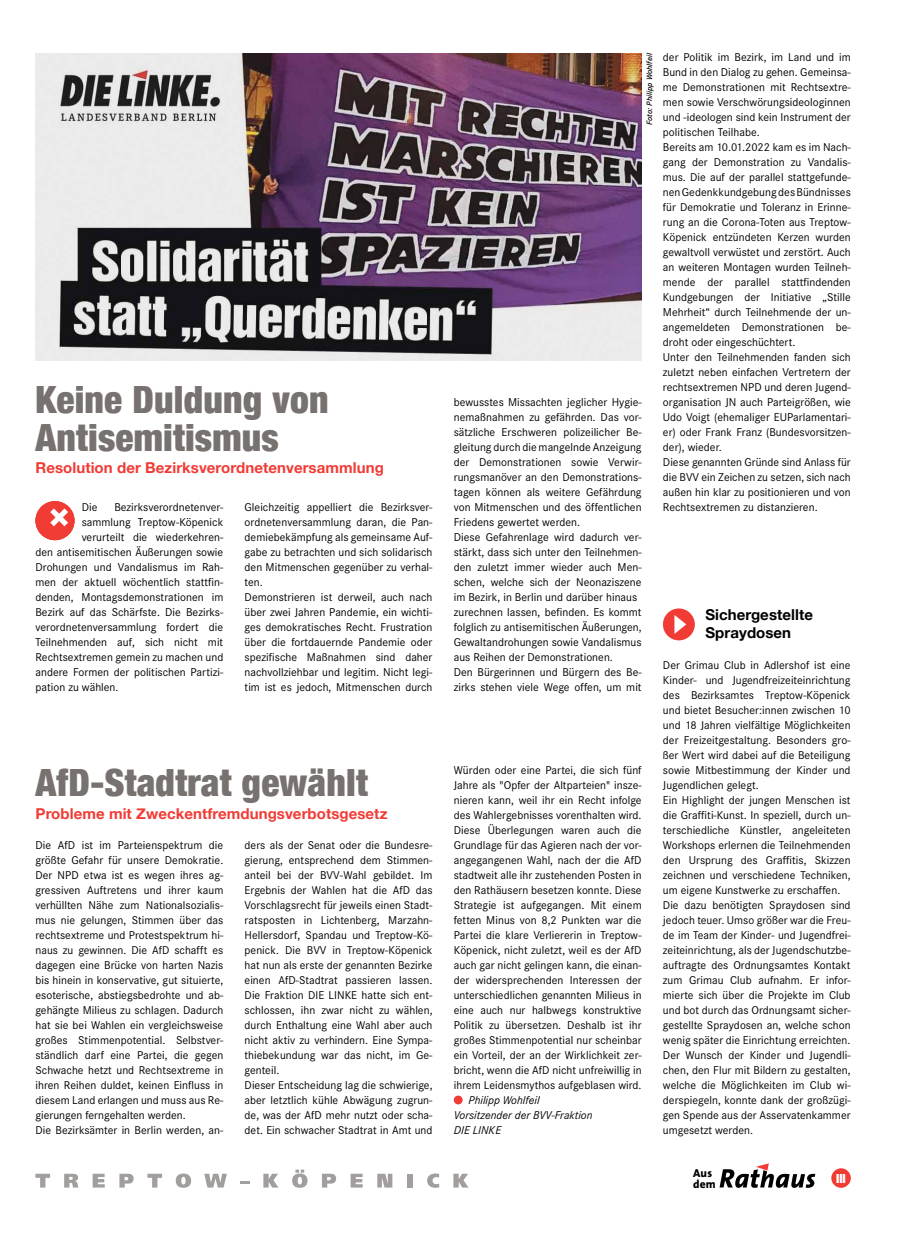
<style>
.page{position:relative;width:904px;height:1241px;background:#fff}
.page>*{position:absolute;margin:0;border:0;box-sizing:border-box;transform-origin:0 0}
.t1{font:900 condensed 37.5px/37.5px "Helvetica Neue";letter-spacing:.005em;color:#77726f}
.t2{font:700 15px "Helvetica Neue";letter-spacing:.005em;color:#f13b35}
.t3{font:700 15px/17.5px "Helvetica Neue";letter-spacing:.005em;color:#000}
.t4{font:900 condensed 12.5px "Helvetica Neue";color:#fff}
.t5{font:11.75px/15px "Corporate S";letter-spacing:.005em;color:#000}
.t6{font:italic 11.75px/15px "Corporate S";letter-spacing:.005em;color:#000}
.t7{font:800 11.5px/10.1px "The Sans";letter-spacing:.02em;color:#000}
.t8{font:italic 600 8.12px "Corporate S";letter-spacing:.01em;color:#000}
</style>
<div class="page">
<svg style="left:35px;top:1173px;width:15px;height:14px"></svg>
<svg style="left:64px;top:1173px;width:14px;height:14px"></svg>
<svg style="left:93px;top:1173px;width:12px;height:14px"></svg>
<svg style="left:119px;top:1173px;width:15px;height:14px"></svg>
<svg style="left:147px;top:1173px;width:15px;height:14px"></svg>
<svg style="left:176px;top:1173px;width:15px;height:14px"></svg>
<svg style="left:204px;top:1173px;width:23px;height:14px"></svg>
<svg style="left:240px;top:1181px;width:9px;height:2px"></svg>
<svg style="left:263px;top:1173px;width:15px;height:14px"></svg>
<svg style="left:292px;top:1169px;width:15px;height:18px"></svg>
<svg style="left:322px;top:1173px;width:14px;height:14px"></svg>
<svg style="left:350px;top:1173px;width:13px;height:14px"></svg>
<svg style="left:377px;top:1173px;width:15px;height:14px"></svg>
<div style="left:407px;top:1173px;width:5px;height:14px;background:#a19e9d"></div>
<svg style="left:427px;top:1173px;width:12px;height:14px"></svg>
<svg style="left:453px;top:1173px;width:15px;height:14px"></svg>
<svg style="left:719px;top:1163px;width:96px;height:24px"></svg>
<div style="left:831px;top:1168px;width:19px;height:19px;background:#f13b35;border-radius:50%"></div>
<img style="left:36px;top:53px;width:605px;height:308px">
<div style="left:454px;top:1095px;width:8px;height:9px;background:#f13b35;border-radius:50%"></div>
<svg style="left:36px;top:501px;width:39px;height:39px"></svg>
<div style="left:35px;top:501px;width:39px;height:39px;background:#f13b35;border-radius:50%"></div>
<svg style="left:50px;top:508px;width:18px;height:19px"></svg>
<div style="left:663px;top:608px;width:31px;height:32px;background:#f13b35;border-radius:50%"></div>
<svg style="left:674px;top:615px;width:12px;height:19px"></svg>
<h1 class="t1" style="left:35px;top:379px;width:294px">Keine Duldung von<br>Antisemitismus</h1>
<p class="t2" style="left:35px;top:454px;width:350px">Resolution der Bezirksverordnetenversammlung</p>
<p class="t5" style="left:82px;top:499px;width:17px">Die</p>
<p class="t5" style="left:114px;top:499px;width:110px">Bezirksverordnetenver-</p>
<p class="t5" style="left:82px;top:514px;width:143px">sammlung Treptow-Köpenick</p>
<p class="t5" style="left:82px;top:529px;width:143px">verurteilt die wiederkehren-</p>
<p class="t5" style="left:35px;top:544px;width:189px">den antisemitischen Äußerungen sowie</p>
<p class="t5" style="left:35px;top:559px;width:189px">Drohungen und Vandalismus im Rah-</p>
<p class="t5" style="left:35px;top:574px;width:189px">men der aktuell wöchentlich stattfin-</p>
<p class="t5" style="left:35px;top:589px;width:189px">denden, Montagsdemonstrationen im</p>
<p class="t5" style="left:35px;top:604px;width:189px">Bezirk auf das Schärfste. Die Bezirks-</p>
<p class="t5" style="left:35px;top:619px;width:189px">verordnetenversammlung fordert die</p>
<p class="t5" style="left:35px;top:634px;width:189px">Teilnehmenden auf, sich nicht mit</p>
<p class="t5" style="left:35px;top:649px;width:189px">Rechtsextremen gemein zu machen und</p>
<p class="t5" style="left:35px;top:664px;width:189px">andere Formen der politischen Partizi-</p>
<p class="t5" style="left:35px;top:679px;width:85px">pation zu wählen.</p>
<p class="t5" style="left:244px;top:499px;width:189px">Gleichzeitig appelliert die Bezirksver&shy;ordnetenversammlung daran, die Pan&shy;demiebekämpfung als gemeinsame Auf&shy;gabe zu betrachten und sich solidarisch den Mitmenschen gegenüber zu verhal&shy;ten.<br>Demonstrieren ist derweil, auch nach über zwei Jahren Pandemie, ein wichti&shy;ges demokratisches Recht. Frustration über die fortdauernde Pandemie oder spezifische Maßnahmen sind daher nachvollziehbar und legitim. Nicht legi&shy;tim ist es jedoch, Mitmenschen durch</p>
<h1 class="t1" style="left:36px;top:761px;width:334px">AfD-Stadtrat gewählt</h1>
<p class="t2" style="left:36px;top:799px;width:353px">Probleme mit Zweckentfremdungsverbotsgesetz</p>
<p class="t5" style="left:35px;top:837px;width:189px">Die AfD ist im Parteienspektrum die größte Gefahr für unsere Demokratie.<br>Der NPD etwa ist es wegen ihres ag&shy;gressiven Auftretens und ihrer kaum verhüllten Nähe zum Nationalsozialis&shy;mus nie gelungen, Stimmen über das rechtsextreme und Protestspektrum hi&shy;naus zu gewinnen. Die AfD schafft es dagegen eine Brücke von harten Nazis bis hinein in konservative, gut situierte, esoterische, abstiegsbedrohte und ab&shy;gehängte Milieus zu schlagen. Dadurch hat sie bei Wahlen ein vergleichsweise großes Stimmenpotential. Selbstver&shy;ständlich darf eine Partei, die gegen Schwache hetzt und Rechtsextreme in ihren Reihen duldet, keinen Einfluss in diesem Land erlangen und muss aus Re&shy;gierungen ferngehalten werden.<br>Die Bezirksämter in Berlin werden, an-</p>
<p class="t5" style="left:244px;top:837px;width:189px">ders als der Senat oder die Bundesre&shy;gierung, entsprechend dem Stimmen&shy;anteil bei der BVV-Wahl gebildet. Im Ergebnis der Wahlen hat die AfD das Vorschlagsrecht für jeweils einen Stadt&shy;ratsposten in Lichtenberg, Marzahn-Hellersdorf, Spandau und Treptow-Kö&shy;penick. Die BVV in Treptow-Köpenick hat nun als erste der genannten Bezirke einen AfD-Stadtrat passieren lassen.<br>Die Fraktion DIE LINKE hatte sich ent&shy;schlossen, ihn zwar nicht zu wählen, durch Enthaltung eine Wahl aber auch nicht aktiv zu verhindern. Eine Sympa&shy;thiebekundung war das nicht, im Ge&shy;genteil.<br>Dieser Entscheidung lag die schwierige, aber letztlich kühle Abwägung zugrun&shy;de, was der AfD mehr nutzt oder scha&shy;det. Ein schwacher Stadtrat in Amt und</p>
<p class="t8" style="left:645px;top:125px;width:74px;rotate:-90deg">Foto: Philipp Wohlfeil</p>
<p class="t5" style="left:454px;top:394px;width:189px">bewusstes Missachten jeglicher Hygie&shy;nemaßnahmen zu gefährden. Das vor&shy;sätzliche Erschweren polizeilicher Be&shy;gleitung durch die mangelnde Anzeigung der Demonstrationen sowie Verwir&shy;rungsmanöver an den Demonstrations&shy;tagen können als weitere Gefährdung von Mitmenschen und des öffentlichen Friedens gewertet werden.<br>Diese Gefahrenlage wird dadurch ver&shy;stärkt, dass sich unter den Teilnehmen&shy;den zuletzt immer wieder auch Men&shy;schen, welche sich der Neonaziszene im Bezirk, in Berlin und darüber hinaus zurechnen lassen, befinden. Es kommt folglich zu antisemitischen Äußerungen, Gewaltandrohungen sowie Vandalismus aus Reihen der Demonstrationen.<br>Den Bürgerinnen und Bürgern des Be&shy;zirks stehen viele Wege offen, um mit</p>
<p class="t5" style="left:454px;top:762px;width:189px;text-align:justify">Würden oder eine Partei, die sich fünf Jahre als "Opfer der Altparteien" insze&shy;nieren kann, weil ihr ein Recht infolge des Wahlergebnisses vorenthalten wird.<br>Diese Überlegungen waren auch die Grundlage für das Agieren nach der vor&shy;angegangenen Wahl, nach der die AfD stadtweit alle ihr zustehenden Posten in den Rathäusern besetzen konnte. Diese Strategie ist aufgegangen. Mit einem fetten Minus von 8,2 Punkten war die Partei die klare Verliererin in Treptow-Köpenick, nicht zuletzt, weil es der AfD auch gar nicht gelingen kann, die einan&shy;der widersprechenden Interessen der unterschiedlichen genannten Milieus in eine auch nur halbwegs konstruktive Politik zu übersetzen. Deshalb ist ihr großes Stimmenpotential nur scheinbar ein Vorteil, der an der Wirklichkeit zer&shy;bricht, wenn die AfD nicht unfreiwillig in ihrem Leidensmythos aufgeblasen wird.</p>
<p class="t6" style="left:454px;top:1092px;width:140px;text-indent:15px">Philipp Wohlfeil<br>Vorsitzender der BVV-Fraktion<br>DIE LINKE</p>
<p class="t5" style="left:663px;top:49px;width:189px">der Politik im Bezirk, im Land und im Bund in den Dialog zu gehen. Gemeinsa&shy;me Demonstrationen mit Rechtsextre&shy;men sowie Verschwörungsideologinnen und -ideologen sind kein Instrument der politischen Teilhabe.<br>Bereits am 10.01.2022 kam es im Nach&shy;gang der Demonstration zu Vandalis&shy;mus. Die auf der parallel stattgefunde&shy;nen Gedenkkundgebung des Bündnisses für Demokratie und Toleranz in Erinne&shy;rung an die Corona-Toten aus Treptow-Köpenick entzündeten Kerzen wurden gewaltvoll verwüstet und zerstört. Auch an weiteren Montagen wurden Teilneh&shy;mende der parallel stattfindenden Kundgebungen der Initiative „Stille Mehrheit“ durch Teilnehmende der un&shy;angemeldeten Demonstrationen be&shy;droht oder eingeschüchtert.<br>Unter den Teilnehmenden fanden sich zuletzt neben einfachen Vertretern der rechtsextremen NPD und deren Jugend&shy;organisation JN auch Parteigrößen, wie Udo Voigt (ehemaliger EUParlamentari&shy;er) oder Frank Franz (Bundesvorsitzen&shy;der), wieder.<br>Diese genannten Gründe sind Anlass für die BVV ein Zeichen zu setzen, sich nach außen hin klar zu positionieren und von Rechtsextremen zu distanzieren.</p>
<p class="t3" style="left:705px;top:605px;width:109px">Sichergestellte<br>Spraydosen</p>
<p class="t5" style="left:663px;top:657px;width:189px">Der Grimau Club in Adlershof ist eine Kinder- und Jugendfreizeiteinrichtung des Bezirksamtes Treptow-Köpenick und bietet Besucher:innen zwischen 10 und 18 Jahren vielfältige Möglichkeiten der Freizeitgestaltung. Besonders gro&shy;ßer Wert wird dabei auf die Beteiligung sowie Mitbestimmung der Kinder und Jugendlichen gelegt.<br>Ein Highlight der jungen Menschen ist die Graffiti-Kunst. In speziell, durch un&shy;terschiedliche Künstler, angeleiteten Workshops erlernen die Teilnehmenden den Ursprung des Graffitis, Skizzen zeichnen und verschiedene Techniken, um eigene Kunstwerke zu erschaffen.<br>Die dazu benötigten Spraydosen sind jedoch teuer. Umso größer war die Freu&shy;de im Team der Kinder- und Jugendfrei&shy;zeiteinrichtung, als der Jugendschutzbe&shy;auftragte des Ordnungsamtes Kontakt zum Grimau Club aufnahm. Er infor&shy;mierte sich über die Projekte im Club und bot durch das Ordnungsamt sicher&shy;gestellte Spraydosen an, welche schon wenig später die Einrichtung erreichten.<br>Der Wunsch der Kinder und Jugendli&shy;chen, den Flur mit Bildern zu gestalten, welche die Möglichkeiten im Club wi&shy;derspiegeln, konnte dank der großzügi&shy;gen Spende aus der Asservatenkammer umgesetzt werden.</p>
<p class="t7" style="left:693px;top:1167px;width:24px">Aus dem</p>
<p class="t4" style="left:836px;top:1167px;width:11px">III</p>
</div>
